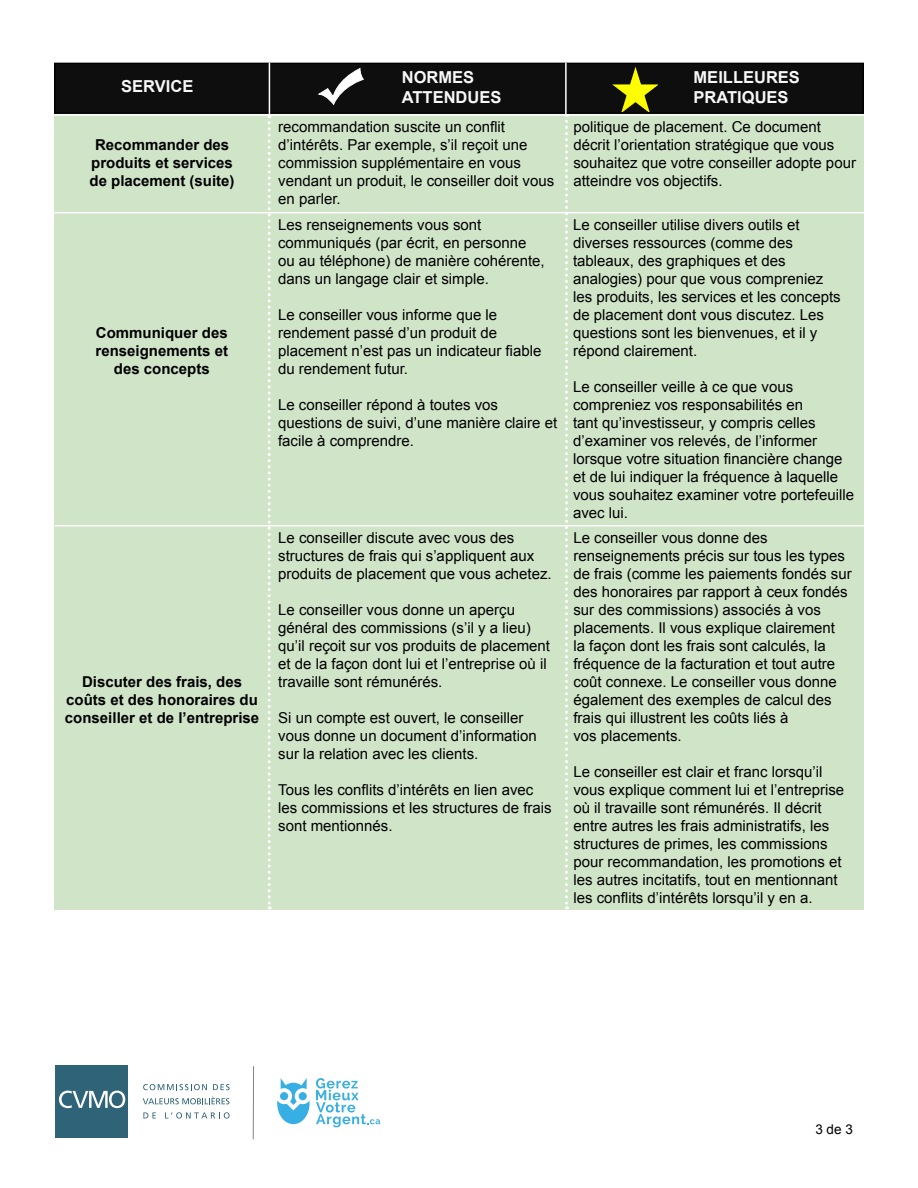
<style>
.page{position:relative;width:918px;height:1188px;background:#fff}
.page>*{position:absolute;margin:0;border:0;box-sizing:border-box;transform-origin:0 0}
.t1{font:700 16.5px/19.8px "Arial";color:#f8f8f8}
.t2{font:15px/18px "Arial";color:#000}
.t3{font:700 15px/18px "Arial";color:#000;text-align:center}
.t4{font:13.5px "Arial";color:#000}
</style>
<div class="page">
<div style="left:55px;top:114px;width:809px;height:795px;background:#d0e4c8"></div>
<svg style="left:268px;top:116px;width:3px;height:793px"></svg>
<svg style="left:565px;top:116px;width:3px;height:793px"></svg>
<hr style="left:52px;top:212px;width:814px;height:1px;background:#fff">
<div style="left:55px;top:63px;width:808px;height:50px;background:#0e0e0e"></div>
<div style="left:54px;top:63px;width:810px;height:51px;border:2px solid #000"></div>
<hr style="left:269px;top:63px;width:1px;height:51px;background:#fff">
<hr style="left:565px;top:63px;width:2px;height:51px;background:#fff">
<hr style="left:54px;top:114px;width:810px;height:2px;background:#fff">
<img style="left:611px;top:65px;width:47px;height:47px">
<hr style="left:55px;top:525px;width:811px;height:1px;background:#fff">
<hr style="left:253px;top:1066px;width:1px;height:73px;background:#808285">
<svg style="left:277px;top:1078px;width:33px;height:46px"></svg>
<svg style="left:316px;top:1078px;width:64px;height:49px"></svg>
<svg style="left:143px;top:1084px;width:64px;height:6px"></svg>
<svg style="left:213px;top:1084px;width:17px;height:6px"></svg>
<svg style="left:143px;top:1097px;width:86px;height:7px"></svg>
<svg style="left:143px;top:1112px;width:13px;height:6px"></svg>
<svg style="left:165px;top:1112px;width:65px;height:7px"></svg>
<div style="left:55px;top:1065px;width:73px;height:73px;background:#2e6378"></div>
<svg style="left:59px;top:1091px;width:66px;height:17px"></svg>
<svg style="left:318px;top:68px;width:46px;height:38px"></svg>
<p class="t1" style="left:121px;top:76px;width:74px">SERVICE</p>
<p class="t1" style="left:402px;top:68px;width:101px">NORMES<br>ATTENDUES</p>
<p class="t1" style="left:694px;top:68px;width:108px">MEILLEURES<br>PRATIQUES</p>
<p class="t3" style="left:90px;top:136px;width:147px">Recommander des produits et services de placement (suite)</p>
<p class="t2" style="left:278px;top:118px;width:277px">recommandation suscite un conflit d’intérêts. Par exemple, s’il reçoit une commission supplémentaire en vous vendant un produit, le conseiller doit vous en parler.</p>
<p class="t2" style="left:573px;top:118px;width:284px">politique de placement. Ce document décrit l’orientation stratégique que vous souhaitez que votre conseiller adopte pour atteindre vos objectifs.</p>
<p class="t3" style="left:96px;top:325px;width:134px">Communiquer des renseignements et des concepts</p>
<p class="t3" style="left:65px;top:674px;width:196px">Discuter des frais, des coûts et des honoraires du conseiller et de l’entreprise</p>
<p class="t2" style="left:278px;top:216px;width:268px">Les renseignements vous sont communiqués (par écrit, en personne ou au téléphone) de manière cohérente, dans un langage clair et simple.</p>
<p class="t2" style="left:278px;top:306px;width:265px">Le conseiller vous informe que le rendement passé d’un produit de placement n’est pas un indicateur fiable du rendement futur.</p>
<p class="t2" style="left:278px;top:396px;width:281px">Le conseiller répond à toutes vos questions de suivi, d’une manière claire et facile à comprendre.</p>
<p class="t2" style="left:278px;top:529px;width:275px">Le conseiller discute avec vous des structures de frais qui s’appliquent aux produits de placement que vous achetez.</p>
<p class="t2" style="left:278px;top:601px;width:273px">Le conseiller vous donne un aperçu général des commissions (s’il y a lieu) qu’il reçoit sur vos produits de placement et de la façon dont lui et l’entreprise où il travaille sont rémunérés.</p>
<p class="t2" style="left:278px;top:709px;width:260px">Si un compte est ouvert, le conseiller vous donne un document d’information sur la relation avec les clients.</p>
<p class="t2" style="left:278px;top:781px;width:275px">Tous les conflits d’intérêts en lien avec les commissions et les structures de frais sont mentionnés.</p>
<p class="t2" style="left:573px;top:216px;width:269px">Le conseiller utilise divers outils et diverses ressources (comme des tableaux, des graphiques et des analogies) pour que vous compreniez les produits, les services et les concepts de placement dont vous discutez. Les questions sont les bienvenues, et il y répond clairement.</p>
<p class="t2" style="left:573px;top:378px;width:282px">Le conseiller veille à ce que vous compreniez vos responsabilités en<br>tant qu’investisseur, y compris celles d’examiner vos relevés, de l’informer lorsque votre situation financière change et de lui indiquer la fréquence à laquelle vous souhaitez examiner votre portefeuille avec lui.</p>
<p class="t2" style="left:573px;top:529px;width:280px">Le conseiller vous donne des renseignements précis sur tous les types de frais (comme les paiements fondés sur des honoraires par rapport à ceux fondés sur des commissions) associés à vos placements. Il vous explique clairement<br>la façon dont les frais sont calculés, la fréquence de la facturation et tout autre coût connexe. Le conseiller vous donne également des exemples de calcul des frais qui illustrent les coûts liés à<br>vos placements.</p>
<p class="t2" style="left:573px;top:763px;width:272px">Le conseiller est clair et franc lorsqu’il vous explique comment lui et l’entreprise où il travaille sont rémunérés. Il décrit entre autres les frais administratifs, les structures de primes, les commissions pour recommandation, les promotions et les autres incitatifs, tout en mentionnant les conflits d’intérêts lorsqu’il y en a.</p>
<p class="t4" style="left:815px;top:1121px;width:39px">3 de 3</p>
</div>
